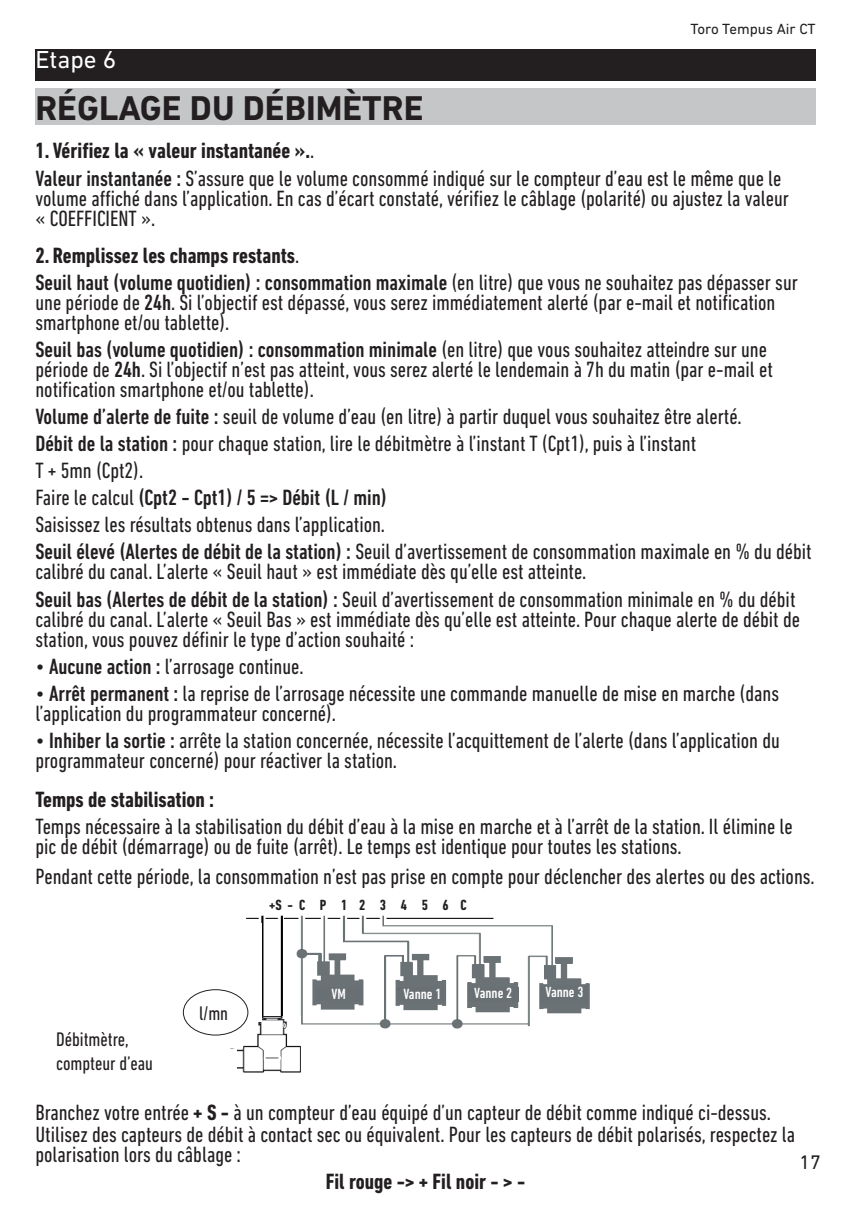
<style>
.page{position:relative;width:851px;height:1205px;background:#fff}
.page>*{position:absolute;margin:0;border:0;box-sizing:border-box;transform-origin:0 0}
.t1{font:700 35px "DIN Next LT Pro";color:#231f20}
.t2{font:25px "DIN Next LT Pro";color:#fff}
.t3{font:condensed 22.5px/20px "DIN Next LT Pro";color:#231f20}
.t4{font:500 condensed 22.5px/27px "DIN Next LT Pro";color:#231f20}
.t5{font:700 condensed 22.5px "DIN Next LT Pro";color:#231f20}
.t6{font:condensed 20px/24px "DIN Next LT Pro";color:#231f20}
.t7{font:20px "DIN Next LT Pro";color:#231f20}
.t8{font:500 condensed 15px "DIN Next LT Pro";color:#fff}
.t9{font:15px "DIN Next LT Pro";color:#231f20}
.t10{font:700 condensed 15px "DIN Next LT Pro";color:#231f20}
.s1{font-weight:700}
.s2{font-weight:500}
.s3{font-weight:400}
</style>
<div class="page">
<div style="left:35px;top:50px;width:780px;height:31px;background:#231f20"></div>
<div style="left:35px;top:89px;width:780px;height:36px;background:#c5c6c8"></div>
<img style="left:229px;top:915px;width:361px;height:135px">
<img style="left:237px;top:1016px;width:63px;height:57px">
<div style="left:176px;top:923px;width:86px;height:99px;background:#fff"></div>
<div style="left:174px;top:915px;width:69px;height:133px;background:#fff"></div>
<div style="left:183px;top:989px;width:65px;height:46px;border:1px solid #231f20;border-radius:50%"></div>
<div style="left:315px;top:987px;width:47px;height:14px;background:#687073"></div>
<div style="left:399px;top:987px;width:46px;height:14px;background:#687073"></div>
<div style="left:468px;top:987px;width:50px;height:15px;background:#687073"></div>
<div style="left:540px;top:986px;width:48px;height:17px;background:#687073"></div>
<p class="t9" style="left:690px;top:20px;width:127px">Toro Tempus Air CT</p>
<p class="t2" style="left:35px;top:45px;width:82px">Étape 6</p>
<h1 class="t1" style="left:35px;top:88px;width:389px">RÉGLAGE DU DÉBIMÈTRE</h1>
<p class="t3" style="left:35px;top:137px;width:747px;line-height:27px"><span class="s1">1. Vérifiez la « valeur instantanée ».</span>.<br><span class="s2">Valeur instantanée :</span> S’assure que le volume consommé indiqué sur le compteur d’eau est le même que le</p>
<p class="t3" style="left:35px;top:188px;width:755px">volume affiché dans l’application. En cas d’écart constaté, vérifiez le câblage (polarité) ou ajustez la valeur « COEFFICIENT ».</p>
<p class="t4" style="left:35px;top:241px;width:763px"><span class="s1">2. Remplissez les champs restants</span><span class="s3">.<br></span>Seuil haut (volume quotidien) : consommation maximale <span class="s3">(en litre) que vous ne souhaitez pas dépasser sur</span></p>
<p class="t3" style="left:35px;top:292px;width:741px">une période de <span class="s2">24h</span>. Si l’objectif est dépassé, vous serez immédiatement alerté (par e-mail et notification smartphone et/ou tablette).</p>
<p class="t3" style="left:35px;top:339px;width:738px"><span class="s2">Seuil bas (volume quotidien) : consommation minimale</span> (en litre) que vous souhaitez atteindre sur une période de <span class="s2">24h</span>. Si l’objectif n’est pas atteint, vous serez alerté le lendemain à 7h du matin (par e-mail et notification smartphone et/ou tablette).</p>
<p class="t3" style="left:35px;top:403px;width:777px;line-height:27px"><span class="s2">Volume d’alerte de fuite :</span> seuil de volume d’eau (en litre) à partir duquel vous souhaitez être alerté.<br><span class="s2">Débit de la station :</span> pour chaque station, lire le débitmètre à l’instant T (Cpt1), puis à l’instant<br>T + 5mn (Cpt2).<br>Faire le calcul <span class="s2">(Cpt2 - Cpt1) / 5 =&gt; Débit (L / min)<br></span>Saisissez les résultats obtenus dans l’application.<br><span class="s2">Seuil élevé (Alertes de débit de la station) :</span> Seuil d’avertissement de consommation maximale en % du débit</p>
<p class="t3" style="left:35px;top:558px;width:761px;line-height:27px">calibré du canal. L’alerte « Seuil haut » est immédiate dès qu’elle est atteinte.<br><span class="s2">Seuil bas (Alertes de débit de la station) :</span> Seuil d’avertissement de consommation minimale en % du débit</p>
<p class="t3" style="left:35px;top:609px;width:766px">calibré du canal. L’alerte « Seuil Bas » est immédiate dès qu’elle est atteinte. Pour chaque alerte de débit de station, vous pouvez définir le type d’action souhaité :</p>
<p class="t3" style="left:35px;top:656px;width:270px">• <span class="s2">Aucune action :</span> l’arrosage continue.</p>
<p class="t3" style="left:35px;top:683px;width:745px">• <span class="s2">Arrêt permanent :</span> la reprise de l’arrosage nécessite une commande manuelle de mise en marche (dans l’application du programmateur concerné).</p>
<p class="t3" style="left:35px;top:730px;width:745px">• <span class="s2">Inhiber la sortie :</span> arrête la station concernée, nécessite l’acquittement de l’alerte (dans l’application du programmateur concerné) pour réactiver la station.</p>
<p class="t5" style="left:35px;top:786px;width:180px">Temps de stabilisation :</p>
<p class="t3" style="left:35px;top:816px;width:758px">Temps nécessaire à la stabilisation du débit d’eau à la mise en marche et à l’arrêt de la station. Il élimine le pic de débit (démarrage) ou de fuite (arrêt). Le temps est identique pour toutes les stations.</p>
<p class="t3" style="left:35px;top:866px;width:780px">Pendant cette période, la consommation n’est pas prise en compte pour déclencher des alertes ou des actions.</p>
<p class="t10" style="left:269px;top:896px;width:199px">+S - C P 1 2 3 4 5 6 C</p>
<p class="t6" style="left:56px;top:1027px;width:98px">Débitmètre, compteur d’eau</p>
<p class="t6" style="left:199px;top:1001px;width:30px">l/mn</p>
<p class="t8" style="left:331px;top:985px;width:16px">VM</p>
<p class="t8" style="left:403px;top:985px;width:40px">Vanne 1</p>
<p class="t8" style="left:474px;top:984px;width:40px">Vanne 2</p>
<p class="t8" style="left:545px;top:983px;width:40px">Vanne 3</p>
<p class="t3" style="left:35px;top:1101px;width:761px;line-height:22.5px">Branchez votre entrée <span class="s1">+ S -</span> à un compteur d’eau équipé d’un capteur de débit comme indiqué ci-dessus.<br>Utilisez des capteurs de débit à contact sec ou équivalent. Pour les capteurs de débit polarisés, respectez la</p>
<p class="t3" style="left:35px;top:1144px;width:207px">polarisation lors du câblage :</p>
<p class="t5" style="left:326px;top:1169px;width:201px">Fil rouge -&gt; + Fil noir - &gt; -</p>
<p class="t7" style="left:799px;top:1151px;width:23px">17</p>
</div>
